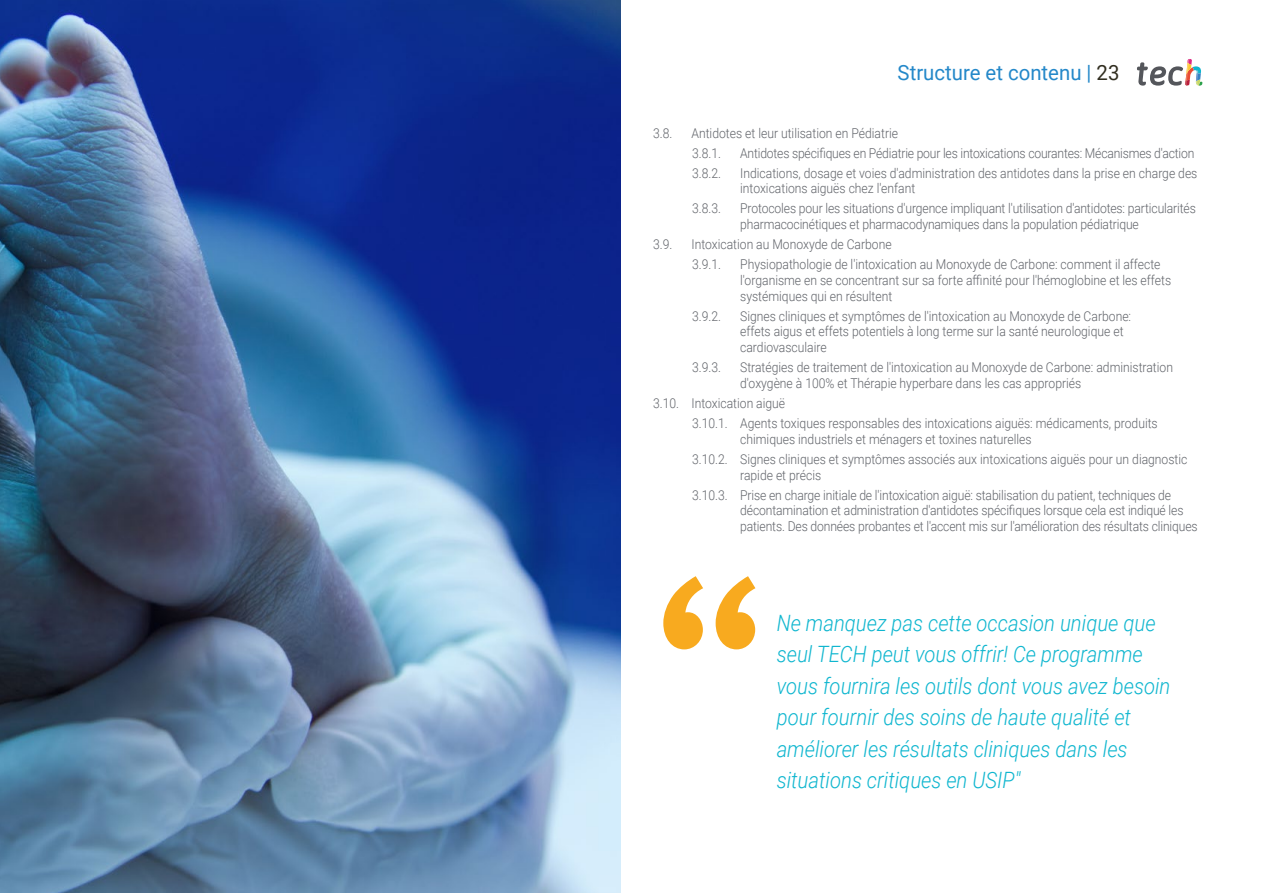
<style>
.page{position:relative;width:1263px;height:893px;background:#fff}
.page>*{position:absolute;margin:0;border:0;box-sizing:border-box;transform-origin:0 0}
.t1{font:italic 300 22.5px/31.5px "Roboto";color:#0fb6cf;scale:.9 1}
.t2{font:21px "Roboto";color:#2488c9}
.t3{font:300 13.5px/15.8px "Roboto";color:#61646a;scale:.9 1}
.s1{color:#312e20}
</style>
<div class="page">
<img style="left:0;top:0;width:621px;height:893px">
<svg style="left:663px;top:576px;width:92px;height:73px"></svg>
<svg style="left:1137px;top:59px;width:65px;height:27px"></svg>
<h2 class="t2" style="left:898px;top:57px;width:223px">Structure et contenu | <span class="s1">23</span></h2>
<p class="t3" style="left:653px;top:125px;width:23px">3.8.</p>
<p class="t3" style="left:691px;top:122px;width:231px;line-height:20px">Antidotes et leur utilisation en Pédiatrie<br>3.8.1.</p>
<p class="t3" style="left:740px;top:145px;width:506px">Antidotes spécifiques en Pédiatrie pour les intoxications courantes: Mécanismes d'action</p>
<p class="t3" style="left:692px;top:165px;width:34px">3.8.2.</p>
<p class="t3" style="left:740px;top:165px;width:510px">Indications, dosage et voies d'administration des antidotes dans la prise en charge des intoxications aiguës chez l'enfant</p>
<p class="t3" style="left:692px;top:200px;width:34px">3.8.3.</p>
<p class="t3" style="left:740px;top:200px;width:508px">Protocoles pour les situations d'urgence impliquant l'utilisation d'antidotes: particularités pharmacocinétiques et pharmacodynamiques dans la population pédiatrique</p>
<p class="t3" style="left:653px;top:236px;width:23px">3.9.</p>
<p class="t3" style="left:691px;top:234px;width:224px;line-height:20px">Intoxication au Monoxyde de Carbone<br>3.9.1.</p>
<p class="t3" style="left:740px;top:256px;width:480px">Physiopathologie de l'intoxication au Monoxyde de Carbone: comment il affecte l'organisme en se concentrant sur sa forte affinité pour l'hémoglobine et les effets systémiques qui en résultent</p>
<p class="t3" style="left:692px;top:308px;width:34px">3.9.2.</p>
<p class="t3" style="left:740px;top:308px;width:436px">Signes cliniques et symptômes de l'intoxication au Monoxyde de Carbone: effets aigus et effets potentiels à long terme sur la santé neurologique et cardiovasculaire</p>
<p class="t3" style="left:692px;top:359px;width:34px">3.9.3.</p>
<p class="t3" style="left:740px;top:359px;width:482px">Stratégies de traitement de l'intoxication au Monoxyde de Carbone: administration d'oxygène à 100% et Thérapie hyperbare dans les cas appropriés</p>
<p class="t3" style="left:692px;top:393px;width:519px;line-height:20px;text-indent:-39px">3.10. Intoxication aiguë<br>3.10.1. Agents toxiques responsables des intoxications aiguës: médicaments, produits</p>
<p class="t3" style="left:692px;top:428px;width:552px;line-height:20px;text-indent:48px">chimiques industriels et ménagers et toxines naturelles<br>3.10.2. Signes cliniques et symptômes associés aux intoxications aiguës pour un diagnostic</p>
<p class="t3" style="left:692px;top:464px;width:534px;line-height:20px;text-indent:48px">rapide et précis<br>3.10.3. Prise en charge initiale de l'intoxication aiguë: stabilisation du patient, techniques de</p>
<p class="t3" style="left:740px;top:502px;width:510px">décontamination et administration d'antidotes spécifiques lorsque cela est indiqué les patients. Des données probantes et l'accent mis sur l'amélioration des résultats cliniques</p>
<p class="t1" style="left:777px;top:606px;width:439px">Ne manquez pas cette occasion unique que seul TECH peut vous offrir! Ce programme vous fournira les outils dont vous avez besoin pour fournir des soins de haute qualité et améliorer les résultats cliniques dans les situations critiques en USIP"</p>
</div>
